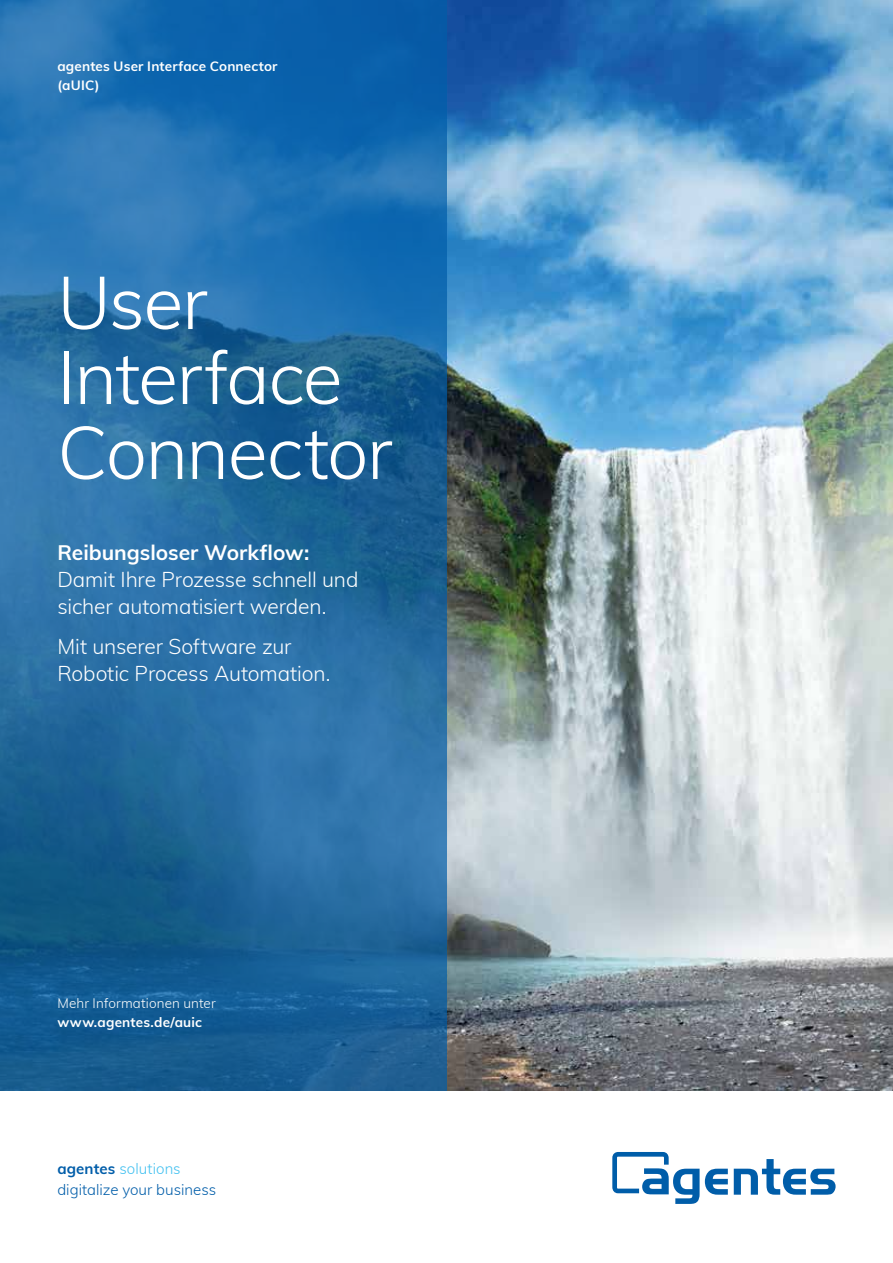
<style>
.page{position:relative;width:893px;height:1263px;background:#fff}
.page>*{position:absolute;margin:0;border:0;box-sizing:border-box;transform-origin:0 0}
.t1{font:300 73.5px/75px "Muli";letter-spacing:-.02em;color:#fff}
.t2{font:300 21px/27px "Muli";letter-spacing:-.005em;color:#fff}
.t3{font:700 21px "Muli";color:#fff}
.t4{font:300 15px/21px "Muli";color:#005da9}
.t5{font:700 13.5px/19.5px "Muli";letter-spacing:.01em;color:#fff}
.t6{font:300 13.5px "Muli";letter-spacing:.01em;color:#fff}
.s1{font-weight:700}
.s2{color:#41c0f0}
</style>
<div class="page">
<img style="left:446px;top:0;width:447px;height:1091px">
<svg style="left:0;top:0;width:446px;height:1091px;background:#206aa2"></svg>
<svg style="left:734px;top:1159px;width:102px;height:36px"></svg>
<svg style="left:612px;top:1152px;width:116px;height:52px"></svg>
<p class="t5" style="left:57px;top:56px;width:222px">agentes User Interface Connector (aUIC)</p>
<h1 class="t1" style="left:57px;top:262px;width:337px">User<br>Interface<br>Connector</h1>
<p class="t3" style="left:57px;top:537px;width:253px">Reibungsloser Workflow:</p>
<p class="t2" style="left:57px;top:565px;width:302px">Damit Ihre Prozesse schnell und sicher automatisiert werden.</p>
<p class="t2" style="left:57px;top:632px;width:274px">Mit unserer Software zur<br>Robotic Process Automation.</p>
<p class="t6" style="left:57px;top:993px;width:160px">Mehr Informationen unter</p>
<p class="t5" style="left:57px;top:1012px;width:146px">www.agentes.de/auic</p>
<p class="t4" style="left:57px;top:1157px;width:160px"><span class="s1">agentes</span> <span class="s2">solutions </span>digitalize your business</p>
</div>
